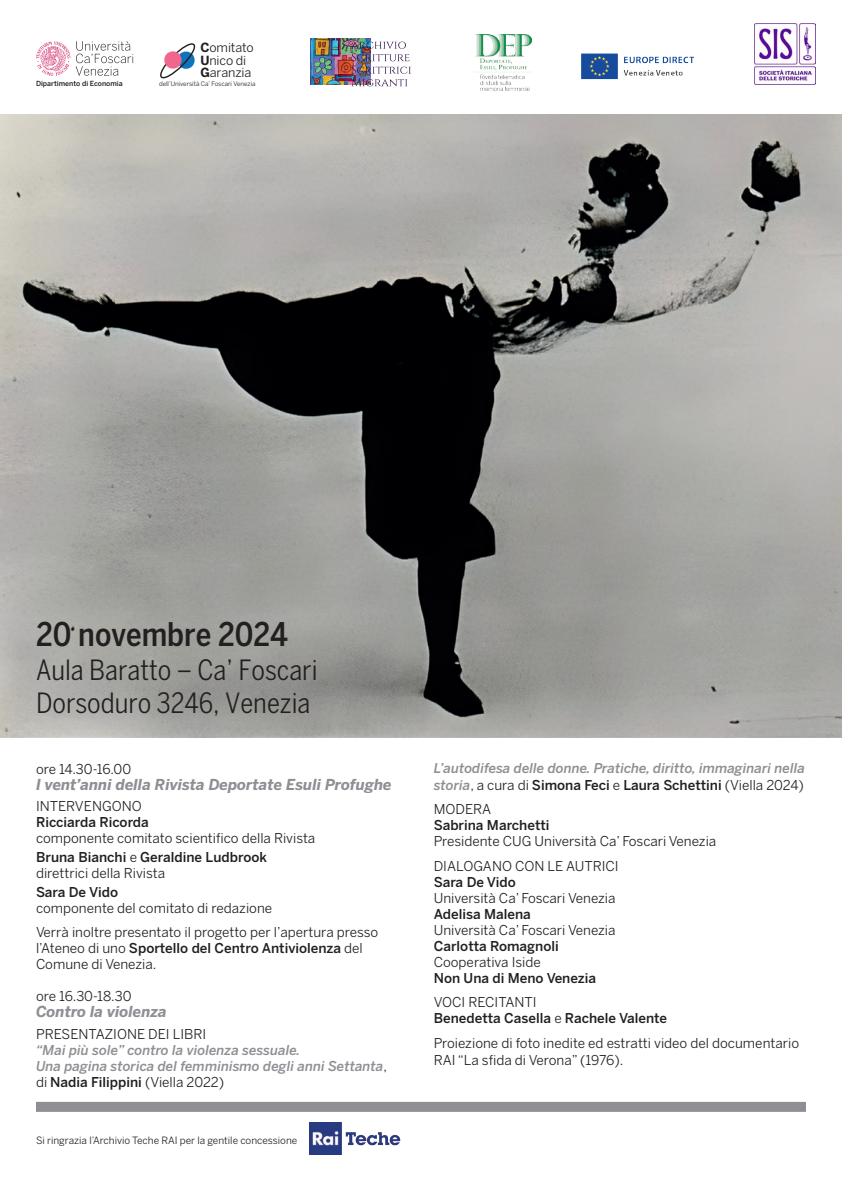
<style>
.page{position:relative;width:842px;height:1191px;background:#fff}
.page>*{position:absolute;margin:0;border:0;box-sizing:border-box;transform-origin:0 0}
.t1{font:500 32.3px "Benton Sans Cond";color:#231f20}
.t2{font:27.7px/33.3px "Benton Sans Cond";color:#231f20}
.t3{font:italic 700 15px "Benton Sans";color:#918d94}
.t4{font:13.5px/24.5px "Benton Sans";color:#231f20}
.t5{font:italic 500 13.5px/16px "Benton Sans";color:#918d94}
.t6{font:500 13.5px/16px "Benton Sans";color:#231f20}
.t7{font:12.6px/12.6px "Benton Sans";letter-spacing:-.01em;color:#231f20}
.t8{font:10px "Benton Sans";color:#231f20}
.t9{font:500 7px "Benton Sans";color:#231f20}
.t10{font:6.2px "Benton Sans";letter-spacing:-.005em;color:#231f20}
.s1{font-weight:700}
.s2{font-weight:500}
.s3{font-weight:400;font-style:normal;color:#231f20}
.s4{font-style:normal;color:#231f20}
.s5{font-weight:400}
</style>
<div class="page">
<svg style="left:76px;top:41px;width:58px;height:35px"></svg>
<svg style="left:36px;top:41px;width:34px;height:35px"></svg>
<svg style="left:160px;top:43px;width:36px;height:36px"></svg>
<img style="left:310px;top:1122px;width:91px;height:33px">
<img style="left:474px;top:34px;width:57px;height:57px">
<img style="left:581px;top:53px;width:114px;height:27px">
<img style="left:0;top:114px;width:842px;height:623px">
<div style="left:36px;top:1101px;width:770px;height:10px;background:#918d94"></div>
<img style="left:310px;top:39px;width:61px;height:46px">
<img style="left:351px;top:42px;width:60px;height:44px">
<img style="left:754px;top:23px;width:61px;height:62px">
<p class="t9" style="left:36px;top:79px;width:88px">Dipartimento di Economia</p>
<p class="t7" style="left:200px;top:41px;width:55px"><span class="s1">C</span>omitato<br><span class="s1">U</span>nico di<br><span class="s1">G</span>aranzia</p>
<p class="t10" style="left:159px;top:80px;width:98px">dell’Università Ca’ Foscari Venezia</p>
<h1 class="t1" style="left:36px;top:615px;width:254px">20 novembre 2024</h1>
<h2 class="t2" style="left:36px;top:652px;width:283px">Aula Baratto – Ca’ Foscari<br>Dorsoduro 3246, Venezia</h2>
<p class="t4" style="left:36px;top:756px;width:97px">ore 14.30-16.00</p>
<p class="t3" style="left:36px;top:775px;width:357px">I vent’anni della Rivista Deportate Esuli Profughe</p>
<p class="t4" style="left:36px;top:794px;width:107px">INTERVENGONO</p>
<p class="t6" style="left:36px;top:814px;width:114px">Ricciarda Ricorda</p>
<p class="t4" style="left:36px;top:828px;width:281px;line-height:18.8px">componente comitato scientifico della Rivista<br><span class="s2">Bruna Bianchi</span> e <span class="s2">Geraldine Ludbrook</span></p>
<p class="t4" style="left:36px;top:860px;width:131px">direttrici della Rivista</p>
<p class="t6" style="left:36px;top:883px;width:84px">Sara De Vido</p>
<p class="t4" style="left:36px;top:895px;width:344px">componente del comitato di redazione<br>Verrà inoltre presentato il progetto per l’apertura presso</p>
<p class="t4" style="left:36px;top:940px;width:328px;line-height:16px">l’Ateneo di uno <span class="s2">Sportello del Centro Antiviolenza</span> del<br>Comune di Venezia.</p>
<p class="t4" style="left:36px;top:984px;width:97px">ore 16.30-18.30</p>
<p class="t3" style="left:36px;top:1003px;width:132px">Contro la violenza</p>
<p class="t4" style="left:36px;top:1021px;width:172px">PRESENTAZIONE DEI LIBRI</p>
<p class="t5" style="left:36px;top:1042px;width:353px">“Mai più sole” contro la violenza sessuale.<br>Una pagina storica del femminismo degli anni Settanta<span class="s3">, di</span> <span class="s4">Nadia Filippini</span> <span class="s3">(Viella 2022)</span></p>
<p class="t8" style="left:36px;top:1134px;width:263px">Si ringrazia l’Archivio Teche RAI per la gentile concessione</p>
<p class="t5" style="left:434px;top:760px;width:373px">L’autodifesa delle donne. Pratiche, diritto, immaginari nella storia<span class="s3">, a cura di</span> <span class="s4">Simona Feci</span> <span class="s3">e</span> <span class="s4">Laura Schettini</span> <span class="s3">(Viella 2024)</span></p>
<p class="t4" style="left:434px;top:796px;width:59px">MODERA</p>
<p class="t6" style="left:434px;top:817px;width:117px">Sabrina Marchetti</p>
<p class="t4" style="left:434px;top:828px;width:284px">Presidente CUG Università Ca’ Foscari Venezia<br>DIALOGANO CON LE AUTRICI</p>
<p class="t6" style="left:434px;top:873px;width:84px">Sara De Vido</p>
<p class="t4" style="left:434px;top:885px;width:183px">Università Ca’ Foscari Venezia</p>
<p class="t6" style="left:434px;top:905px;width:99px">Adelisa Malena</p>
<p class="t4" style="left:434px;top:917px;width:183px">Università Ca’ Foscari Venezia</p>
<p class="t6" style="left:434px;top:937px;width:126px">Carlotta Romagnoli</p>
<p class="t4" style="left:434px;top:949px;width:109px">Cooperativa Iside</p>
<p class="t6" style="left:434px;top:969px;width:164px">Non Una di Meno Venezia</p>
<p class="t6" style="left:434px;top:994px;width:235px"><span class="s5">VOCI RECITANTI<br></span>Benedetta Casella <span class="s5">e</span> Rachele Valente</p>
<p class="t4" style="left:434px;top:1034px;width:367px;line-height:17px">Proiezione di foto inedite ed estratti video del documentario<br>RAI “La sfida di Verona” (1976).</p>
</div>
